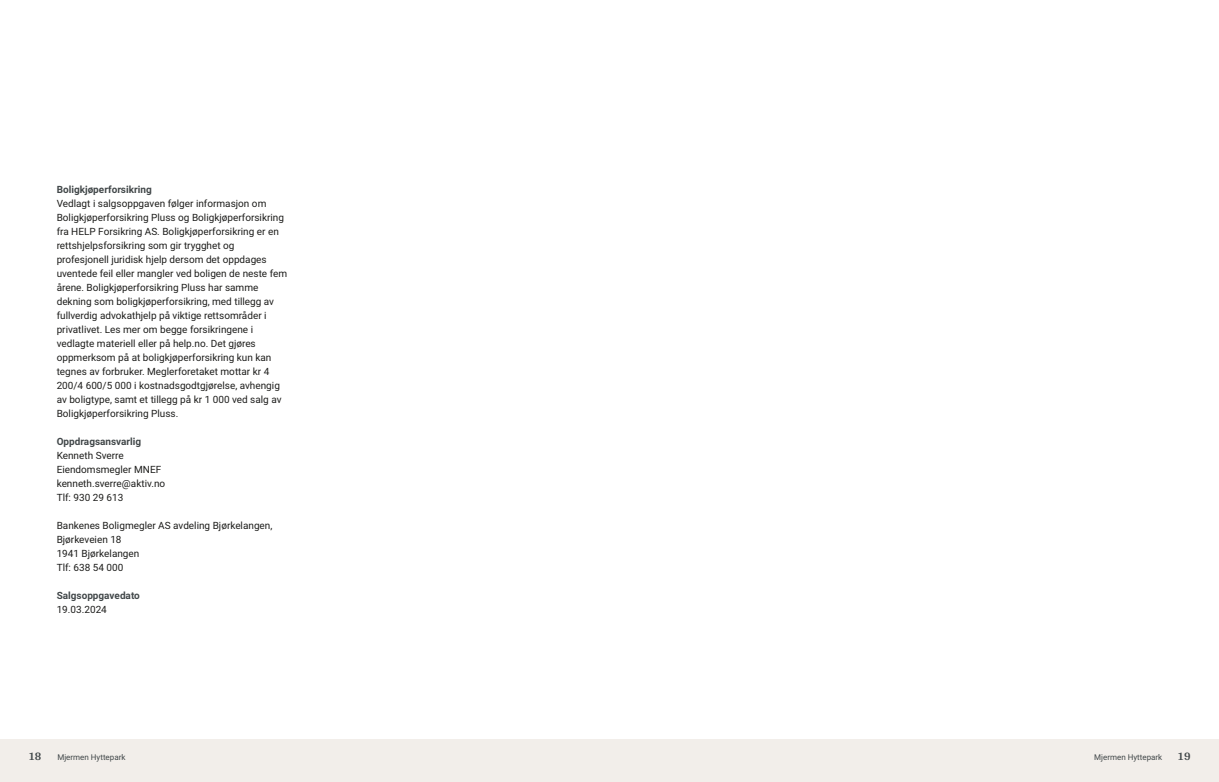
<style>
.page{position:relative;width:1219px;height:782px;background:#fff}
.page>*{position:absolute;margin:0;border:0;box-sizing:border-box;transform-origin:0 0}
.t1{font:700 12px "Arya";color:#414749}
.t2{font:10px/14px "Roboto";color:#1d1d1b}
.t3{font:700 10px "Roboto";color:#414749}
.t4{font:8px "Roboto";color:#414749}
</style>
<div class="page">
<div style="left:0;top:739px;width:612px;height:42px;background:#f2eeea"></div>
<div style="left:607px;top:739px;width:612px;height:42px;background:#f2eeea"></div>
<p class="t3" style="left:57px;top:182px;width:97px">Boligkjøperforsikring</p>
<p class="t2" style="left:57px;top:195px;width:232px">Vedlagt i salgsoppgaven følger informasjon om Boligkjøperforsikring Pluss og Boligkjøperforsikring fra HELP Forsikring AS. Boligkjøperforsikring er en rettshjelpsforsikring som gir trygghet og profesjonell juridisk hjelp dersom det oppdages uventede feil eller mangler ved boligen de neste fem årene. Boligkjøperforsikring Pluss har samme dekning som boligkjøperforsikring, med tillegg av fullverdig advokathjelp på viktige rettsområder i privatlivet. Les mer om begge forsikringene i vedlagte materiell eller på help.no. Det gjøres oppmerksom på at boligkjøperforsikring kun kan tegnes av forbruker. Meglerforetaket mottar kr 4<br>200/4 600/5 000 i kostnadsgodtgjørelse, avhengig av boligtype, samt et tillegg på kr 1 000 ved salg av Boligkjøperforsikring Pluss.</p>
<p class="t3" style="left:57px;top:434px;width:86px">Oppdragsansvarlig</p>
<p class="t2" style="left:57px;top:447px;width:110px">Kenneth Sverre<br>Eiendomsmegler MNEF kenneth.sverre@aktiv.no<br>Tlf: 930 29 613</p>
<p class="t2" style="left:57px;top:517px;width:217px">Bankenes Boligmegler AS avdeling Bjørkelangen,<br>Bjørkeveien 18<br>1941 Bjørkelangen<br>Tlf: 638 54 000</p>
<p class="t3" style="left:57px;top:588px;width:85px">Salgsoppgavedato</p>
<p class="t2" style="left:57px;top:601px;width:52px">19.03.2024</p>
<p class="t1" style="left:28px;top:749px;width:15px">18</p>
<p class="t4" style="left:57px;top:751px;width:70px">Mjermen Hyttepark</p>
<p class="t4" style="left:1094px;top:751px;width:70px">Mjermen Hyttepark</p>
<p class="t1" style="left:1177px;top:749px;width:15px">19</p>
</div>
